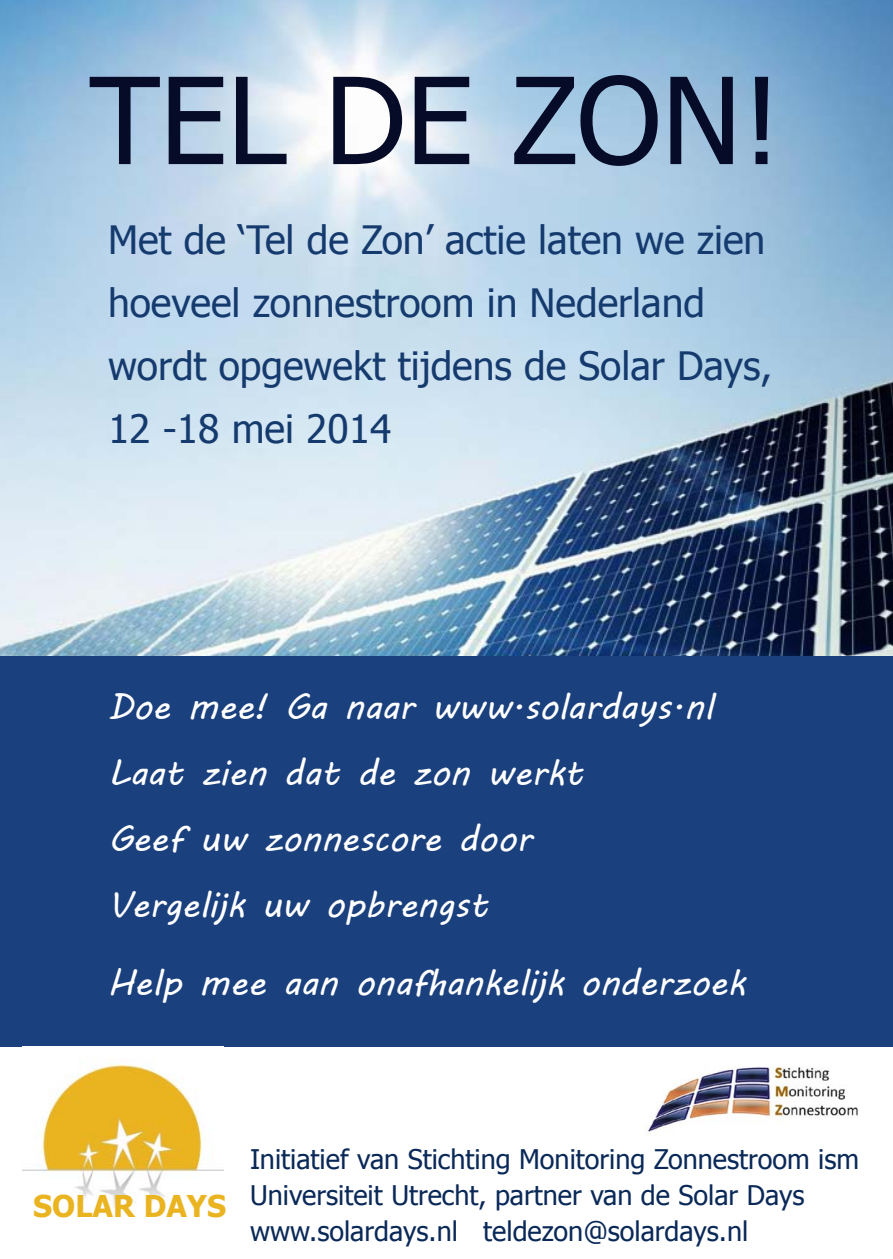
<style>
.page{position:relative;width:893px;height:1259px;background:#fff}
.page>*{position:absolute;margin:0;border:0;box-sizing:border-box;transform-origin:0 0}
.t1{font:120px "Tahoma";color:#060b28}
.t2{font:39px/63px "Tahoma";color:#153a6e}
.t3{font:36px/66px "MV Boli";color:#fff}
.t4{font:700 30px "Tahoma";color:#eab421}
.t5{font:27px/36px "Tahoma";color:#0a2958}
</style>
<div class="page">
<img style="left:0;top:0;width:893px;height:656px">
<div style="left:0;top:656px;width:893px;height:390px;background:#1a407e"></div>
<img style="left:23px;top:1063px;width:200px;height:145px">
<img style="left:645px;top:1067px;width:213px;height:68px">
<h1 class="t1" style="left:90px;top:40px;width:693px">TEL DE ZON!</h1>
<h2 class="t2" style="left:108px;top:206px;width:666px">Met de ‘Tel de Zon’ actie laten we zien hoeveel zonnestroom in Nederland wordt opgewekt tijdens de Solar Days,<br>12 -18 mei 2014</h2>
<h3 class="t3" style="left:108px;top:673px;width:607px">Doe mee! Ga naar www.solardays.nl<br>Laat zien dat de zon werkt<br>Geef uw zonnescore door<br>Vergelijk uw opbrengst</h3>
<h3 class="t3" style="left:108px;top:949px;width:638px">Help mee aan onafhankelijk onderzoek</h3>
<p class="t4" style="left:33px;top:1185px;width:194px">SOLAR DAYS</p>
<p class="t5" style="left:250px;top:1140px;width:611px">Initiatief van Stichting Monitoring Zonnestroom ism<br>Universiteit Utrecht, partner van de Solar Days www.solardays.nl teldezon@solardays.nl</p>
</div>
